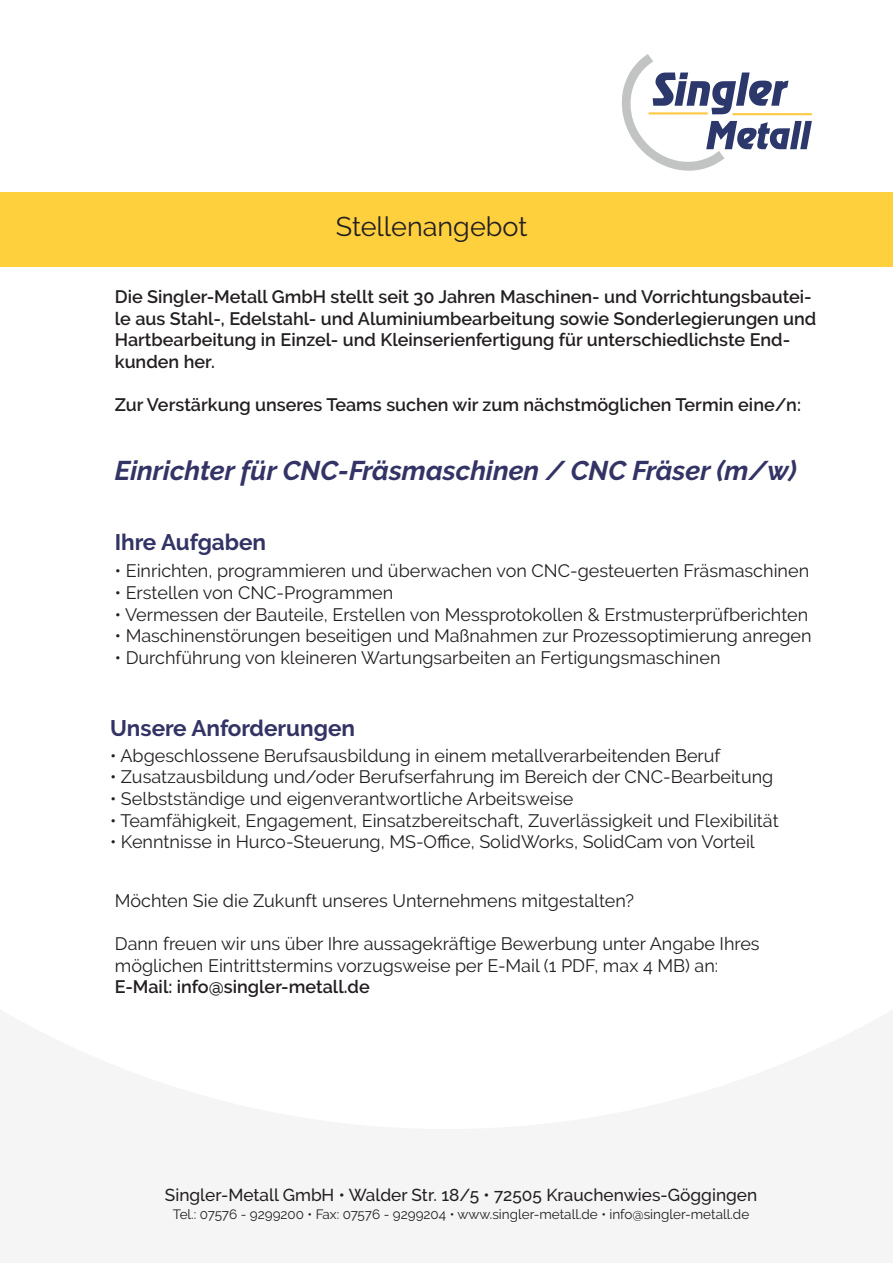
<style>
.page{position:relative;width:893px;height:1263px;background:#fff}
.page>*{position:absolute;margin:0;border:0;box-sizing:border-box;transform-origin:0 0}
.t1{font:italic 700 27px "Raleway";color:#336}
.t2{font:27px "Raleway";color:#231f20}
.t3{font:700 22.5px "Raleway";color:#336}
.t4{font:18px/21.6px "Raleway";color:#231f20}
.t5{font:600 18px/21.6px "Raleway";color:#231f20}
.t6{font:500 17.25px "Raleway";color:#231f20}
.t7{font:13.5px "Raleway";color:#231f20}
</style>
<div class="page">
<div style="left:0;top:1002px;width:893px;height:261px;background:#f5f5f5"></div>
<svg style="left:622px;top:54px;width:190px;height:117px"></svg>
<hr style="left:648px;top:112px;width:60px;height:2px;background:#fec943">
<hr style="left:732px;top:113px;width:80px;height:2px;background:#fec943">
<div style="left:0;top:192px;width:893px;height:75px;background:#fed03d"></div>
<p class="t2" style="left:336px;top:211px;width:193px">Stellenangebot</p>
<p class="t5" style="left:115px;top:286px;width:703px">Die Singler-Metall GmbH stellt seit 30 Jahren Maschinen- und Vorrichtungsbautei&shy;le aus Stahl-, Edelstahl- und Aluminiumbearbeitung sowie Sonderlegierungen und Hartbearbeitung in Einzel- und Kleinserienfertigung für unterschiedlichste End&shy;kunden her.</p>
<p class="t5" style="left:115px;top:394px;width:688px">Zur Verstärkung unseres Teams suchen wir zum nächstmöglichen Termin eine/n:</p>
<p class="t1" style="left:115px;top:455px;width:683px">Einrichter für CNC-Fräsmaschinen / CNC Fräser (m/w)</p>
<p class="t3" style="left:115px;top:529px;width:153px">Ihre Aufgaben</p>
<p class="t4" style="left:115px;top:560px;width:696px">• Einrichten, programmieren und überwachen von CNC-gesteuerten Fräsmaschinen</p>
<p class="t4" style="left:115px;top:582px;width:280px">• Erstellen von CNC-Programmen</p>
<p class="t4" style="left:115px;top:603px;width:695px">• Vermessen der Bauteile, Erstellen von Messprotokollen &amp; Erstmusterprüfberichten</p>
<p class="t4" style="left:115px;top:625px;width:698px">• Maschinenstörungen beseitigen und Maßnahmen zur Prozessoptimierung anregen</p>
<p class="t4" style="left:115px;top:646px;width:607px">• Durchführung von kleineren Wartungsarbeiten an Fertigungsmaschinen</p>
<p class="t3" style="left:110px;top:715px;width:247px">Unsere Anforderungen</p>
<p class="t4" style="left:110px;top:745px;width:612px">• Abgeschlossene Berufsausbildung in einem metallverarbeitenden Beruf</p>
<p class="t4" style="left:110px;top:766px;width:665px">• Zusatzausbildung und/oder Berufserfahrung im Bereich der CNC-Bearbeitung</p>
<p class="t4" style="left:110px;top:788px;width:465px">• Selbstständige und eigenverantwortliche Arbeitsweise</p>
<p class="t4" style="left:110px;top:809px;width:670px">• Teamfähigkeit, Engagement, Einsatzbereitschaft, Zuverlässigkeit und Flexibilität</p>
<p class="t4" style="left:110px;top:831px;width:646px">• Kenntnisse in Hurco-Steuerung, MS-Office, SolidWorks, SolidCam von Vorteil</p>
<p class="t4" style="left:115px;top:889px;width:521px">Möchten Sie die Zukunft unseres Unternehmens mitgestalten?</p>
<p class="t4" style="left:115px;top:933px;width:646px">Dann freuen wir uns über Ihre aussagekräftige Bewerbung unter Angabe Ihres möglichen Eintrittstermins vorzugsweise per E-Mail (1 PDF, max 4 MB) an:</p>
<p class="t5" style="left:115px;top:976px;width:256px">E-Mail: info@singler-metall.de</p>
<p class="t6" style="left:165px;top:1185px;width:594px">Singler-Metall GmbH • Walder Str. 18/5 • 72505 Krauchenwies-Göggingen</p>
<p class="t7" style="left:173px;top:1207px;width:578px">Tel.: 07576 - 9299200 • Fax: 07576 - 9299204 • www.singler-metall.de • info@singler-metall.de</p>
</div>
